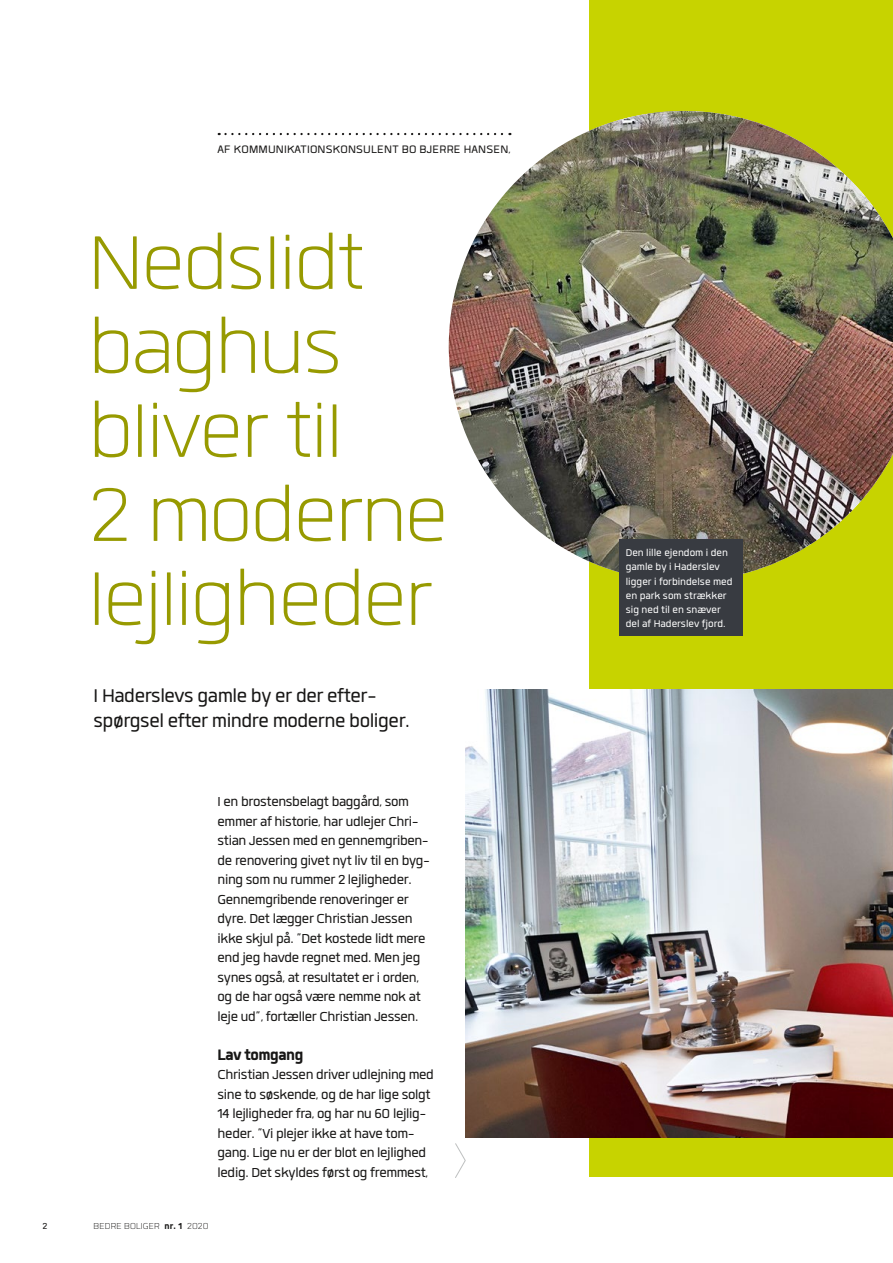
<style>
.page{position:relative;width:893px;height:1263px;background:#fff}
.page>*{position:absolute;margin:0;border:0;box-sizing:border-box;transform-origin:0 0}
.t1{font:300 105px "Quan";letter-spacing:-.01em;color:#979a00}
.t2{font:25.5px/25.5px "Quan";letter-spacing:-.02em;color:#181716}
.t3{font:800 21px "Quan";letter-spacing:-.02em;color:#181716}
.t4{font:18px/19.5px "Quan";letter-spacing:-.02em;color:#181716}
.t5{font:15px "Quan";letter-spacing:.01em;color:#181716}
.t6{font:13.5px/14.2px "Quan";color:#fff}
.t7{font:300 12px "Quan";letter-spacing:.01em;color:#181716}
.t8{font:12px "Quan";color:#181716}
.s1{font-weight:800}
</style>
<div class="page">
<div style="left:590px;top:0;width:303px;height:1177px;background:#c7d300"></div>
<img style="left:449px;top:111px;width:444px;height:470px">
<div style="left:619px;top:540px;width:124px;height:96px;background:#383b41"></div>
<svg style="left:219px;top:133px;width:291px;height:2px"></svg>
<svg style="left:455px;top:1143px;width:11px;height:35px"></svg>
<img style="left:466px;top:689px;width:427px;height:449px">
<p class="t5" style="left:218px;top:142px;width:295px">AF KOMMUNIKATIONSKONSULENT BO BJERRE HANSEN,</p>
<p class="t1" style="left:89px;top:215px;width:277px">Nedslidt</p>
<p class="t1" style="left:89px;top:299px;width:255px">baghus</p>
<p class="t1" style="left:89px;top:383px;width:256px">bliver til</p>
<h1 class="t1" style="left:89px;top:467px;width:361px">2 moderne</h1>
<p class="t1" style="left:89px;top:551px;width:345px">lejligheder</p>
<p class="t2" style="left:94px;top:682px;width:318px">I Haderslevs gamle by er der efter&shy;spørgsel efter mindre moderne boliger.</p>
<p class="t4" style="left:218px;top:792px;width:214px">I en brostensbelagt baggård, som emmer af historie, har udlejer Chri&shy;stian Jessen med en gennemgriben&shy;de renovering givet nyt liv til en byg&shy;ning som nu rummer 2 lejligheder.<br>Gennemgribende renoveringer er dyre. Det lægger Christian Jessen ikke skjul på. ”Det kostede lidt mere end jeg havde regnet med. Men jeg synes også, at resultatet er i orden, og de har også være nemme nok at leje ud”, fortæller Christian Jessen.</p>
<h3 class="t3" style="left:218px;top:1044px;width:88px">Lav tomgang</h3>
<p class="t4" style="left:218px;top:1065px;width:218px">Christian Jessen driver udlejning med sine to søskende, og de har lige solgt 14 lejligheder fra, og har nu 60 lejlig&shy;heder. ”Vi plejer ikke at have tom&shy;gang. Lige nu er der blot en lejlighed ledig. Det skyldes først og fremmest,</p>
<p class="t8" style="left:43px;top:1221px;width:6px">2</p>
<p class="t7" style="left:94px;top:1221px;width:117px">BEDRE BOLIGER <span class="s1">nr. 1</span> 2020</p>
<p class="t6" style="left:626px;top:545px;width:108px">Den lille ejendom i den gamle by i Haderslev ligger i forbindelse med en park som strækker sig ned til en snæver del af Haderslev fjord.</p>
</div>
